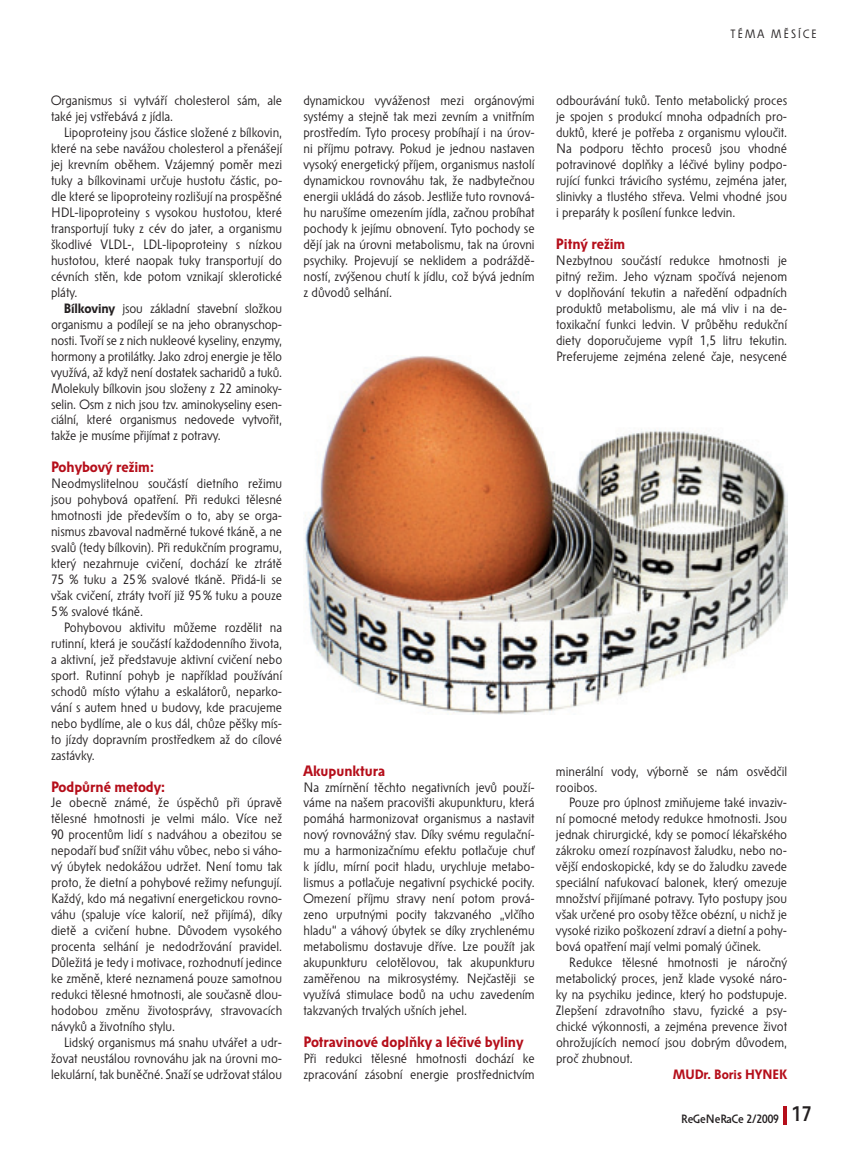
<style>
.page{position:relative;width:851px;height:1149px;background:#fff}
.page>*{position:absolute;margin:0;border:0;box-sizing:border-box;transform-origin:0 0}
.t1{font:700 15px "Solpera";color:#b50e1a}
.t2{font:13.5px/15.9px "Solpera";color:#231f20;text-align:justify}
.t3{font:700 13.5px "Solpera";color:#b50e1a}
.t4{font:500 12px "Solpera";letter-spacing:-.01em;color:#231f20}
.t5{font:12px "Solpera";letter-spacing:.19em;color:#231f20}
.s1{font-weight:700}
.s2{font-size:21px}
</style>
<div class="page">
<img style="left:304px;top:356px;width:483px;height:358px">
<hr style="left:783px;top:1105px;width:4px;height:19px;background:#b50e1a">
<p class="t5" style="left:730px;top:27px;width:88px">Témaměsíce</p>
<p class="t2" style="left:51px;top:94px;width:233px">Organismus si vytváří cholesterol sám, ale také jej vstřebává z jídla.</p>
<p class="t2" style="left:51px;top:125px;width:233px;text-indent:13px">Lipoproteiny jsou částice složené z bílkovin, které na sebe navážou cholesterol a přenášejí jej krevním oběhem. Vzájemný poměr mezi tuky a bílkovinami určuje hustotu částic, po&shy;dle které se lipoproteiny rozlišují na prospěšné HDL-lipoproteiny s vysokou hustotou, které transportují tuky z cév do jater, a organismu škodlivé VLDL-, LDL-lipoproteiny s nízkou hustotou, které naopak tuky transportují do cévních stěn, kde potom vznikají sklerotické pláty.</p>
<p class="t2" style="left:51px;top:301px;width:233px;text-indent:13px"><span class="s1">Bílkoviny</span> jsou základní stavební složkou organismu a podílejí se na jeho obranyschop&shy;nosti. Tvoří se z nich nukleové kyseliny, enzymy, hormony a protilátky. Jako zdroj energie je tělo využívá, až když není dostatek sacharidů a tuků.<br>Molekuly bílkovin jsou složeny z 22 aminoky&shy;selin. Osm z nich jsou tzv. aminokyseliny esen&shy;ciální, které organismus nedovede vytvořit, takže je musíme přijímat z potravy.</p>
<p class="t1" style="left:51px;top:458px;width:104px">Pohybový režim:</p>
<p class="t2" style="left:51px;top:476px;width:233px">Neodmyslitelnou součástí dietního režimu jsou pohybová opatření. Při redukci tělesné hmotnosti jde především o to, aby se orga&shy;nismus zbavoval nadměrné tukové tkáně, a ne svalů (tedy bílkovin). Při redukčním programu, který nezahrnuje cvičení, dochází ke ztrátě 75 % tuku a 25% svalové tkáně. Přidá-li se však cvičení, ztráty tvoří již 95% tuku a pouze 5% svalové tkáně.</p>
<p class="t2" style="left:51px;top:620px;width:233px;text-indent:13px">Pohybovou aktivitu můžeme rozdělit na rutinní, která je součástí každodenního života, a aktivní, jež představuje aktivní cvičení nebo sport. Rutinní pohyb je například používání schodů místo výtahu a eskalátorů, neparko&shy;vání s autem hned u budovy, kde pracujeme nebo bydlíme, ale o kus dál, chůze pěšky mís&shy;to jízdy dopravním prostředkem až do cílové zastávky.</p>
<p class="t1" style="left:51px;top:777px;width:115px">Podpůrné metody:</p>
<p class="t2" style="left:51px;top:795px;width:233px">Je obecně známé, že úspěchů při úpravě tělesné hmotnosti je velmi málo. Více než 90 procentům lidí s nadváhou a obezitou se nepodaří buď snížit váhu vůbec, nebo si váho&shy;vý úbytek nedokážou udržet. Není tomu tak proto, že dietní a pohybové režimy nefungují.<br>Každý, kdo má negativní energetickou rovno&shy;váhu (spaluje více kalorií, než přijímá), díky dietě a cvičení hubne. Důvodem vysokého procenta selhání je nedodržování pravidel.<br>Důležitá je tedy i motivace, rozhodnutí jedince ke změně, které neznamená pouze samotnou redukci tělesné hmotnosti, ale současně dlou&shy;hodobou změnu životosprávy, stravovacích návyků a životního stylu.</p>
<p class="t2" style="left:51px;top:1034px;width:233px;text-indent:13px">Lidský organismus má snahu utvářet a udr&shy;žovat neustálou rovnováhu jak na úrovni mo&shy;lekulární, tak buněčné. Snaží se udržovat stálou</p>
<p class="t2" style="left:303px;top:94px;width:233px">dynamickou vyváženost mezi orgánovými systémy a stejně tak mezi zevním a vnitřním prostředím. Tyto procesy probíhají i na úrov&shy;ni příjmu potravy. Pokud je jednou nastaven vysoký energetický příjem, organismus nastolí dynamickou rovnováhu tak, že nadbytečnou energii ukládá do zásob. Jestliže tuto rovnová&shy;hu narušíme omezením jídla, začnou probíhat pochody k jejímu obnovení. Tyto pochody se dějí jak na úrovni metabolismu, tak na úrovni psychiky. Projevují se neklidem a podráždě&shy;ností, zvýšenou chutí k jídlu, což bývá jedním z důvodů selhání.</p>
<p class="t1" style="left:303px;top:761px;width:83px">Akupunktura</p>
<p class="t2" style="left:303px;top:779px;width:233px">Na zmírnění těchto negativních jevů použí&shy;váme na našem pracovišti akupunkturu, která pomáhá harmonizovat organismus a nastavit nový rovnovážný stav. Díky svému regulační&shy;mu a harmonizačnímu efektu potlačuje chuť k jídlu, mírní pocit hladu, urychluje metabo&shy;lismus a potlačuje negativní psychické pocity.<br>Omezení příjmu stravy není potom prová&shy;zeno urputnými pocity takzvaného „vlčího hladu“ a váhový úbytek se díky zrychlenému metabolismu dostavuje dříve. Lze použít jak akupunkturu celotělovou, tak akupunkturu zaměřenou na mikrosystémy. Nejčastěji se využívá stimulace bodů na uchu zavedením takzvaných trvalých ušních jehel.</p>
<p class="t1" style="left:303px;top:1032px;width:221px">Potravinové doplňky a léčivé byliny</p>
<p class="t2" style="left:303px;top:1050px;width:233px">Při redukci tělesné hmotnosti dochází ke zpracování zásobní energie prostřednictvím</p>
<p class="t2" style="left:556px;top:94px;width:233px">odbourávání tuků. Tento metabolický proces je spojen s produkcí mnoha odpadních pro&shy;duktů, které je potřeba z organismu vyloučit.<br>Na podporu těchto procesů jsou vhodné potravinové doplňky a léčivé byliny podpo&shy;rující funkci trávicího systému, zejména jater, slinivky a tlustého střeva. Velmi vhodné jsou i preparáty k posílení funkce ledvin.</p>
<p class="t1" style="left:556px;top:235px;width:71px">Pitný režim</p>
<p class="t2" style="left:556px;top:253px;width:233px">Nezbytnou součástí redukce hmotnosti je pitný režim. Jeho význam spočívá nejenom v doplňování tekutin a naředění odpadních produktů metabolismu, ale má vliv i na de&shy;toxikační funkci ledvin. V průběhu redukční diety doporučujeme vypít 1,5 litru tekutin.<br>Preferujeme zejména zelené čaje, nesycené</p>
<p class="t2" style="left:556px;top:763px;width:233px">minerální vody, výborně se nám osvědčil rooibos.</p>
<p class="t2" style="left:556px;top:795px;width:233px;text-indent:13px">Pouze pro úplnost zmiňujeme také invaziv&shy;ní pomocné metody redukce hmotnosti. Jsou jednak chirurgické, kdy se pomocí lékařského zákroku omezí rozpínavost žaludku, nebo no&shy;vější endoskopické, kdy se do žaludku zavede speciální nafukovací balonek, který omezuje množství přijímané potravy. Tyto postupy jsou však určené pro osoby těžce obézní, u nichž je vysoké riziko poškození zdraví a dietní a pohy&shy;bová opatření mají velmi pomalý účinek.</p>
<p class="t2" style="left:556px;top:955px;width:233px;text-indent:13px">Redukce tělesné hmotnosti je náročný metabolický proces, jenž klade vysoké náro&shy;ky na psychiku jedince, který ho podstupuje.<br>Zlepšení zdravotního stavu, fyzické a psy&shy;chické výkonnosti, a zejména prevence život ohrožujících nemocí jsou dobrým důvodem, proč zhubnout.</p>
<p class="t3" style="left:672px;top:1066px;width:116px">MUDr. Boris HYNEK</p>
<p class="t4" style="left:681px;top:1111px;width:132px">ReGeNeRaCe 2/2009 <span class="s2">17</span></p>
</div>
